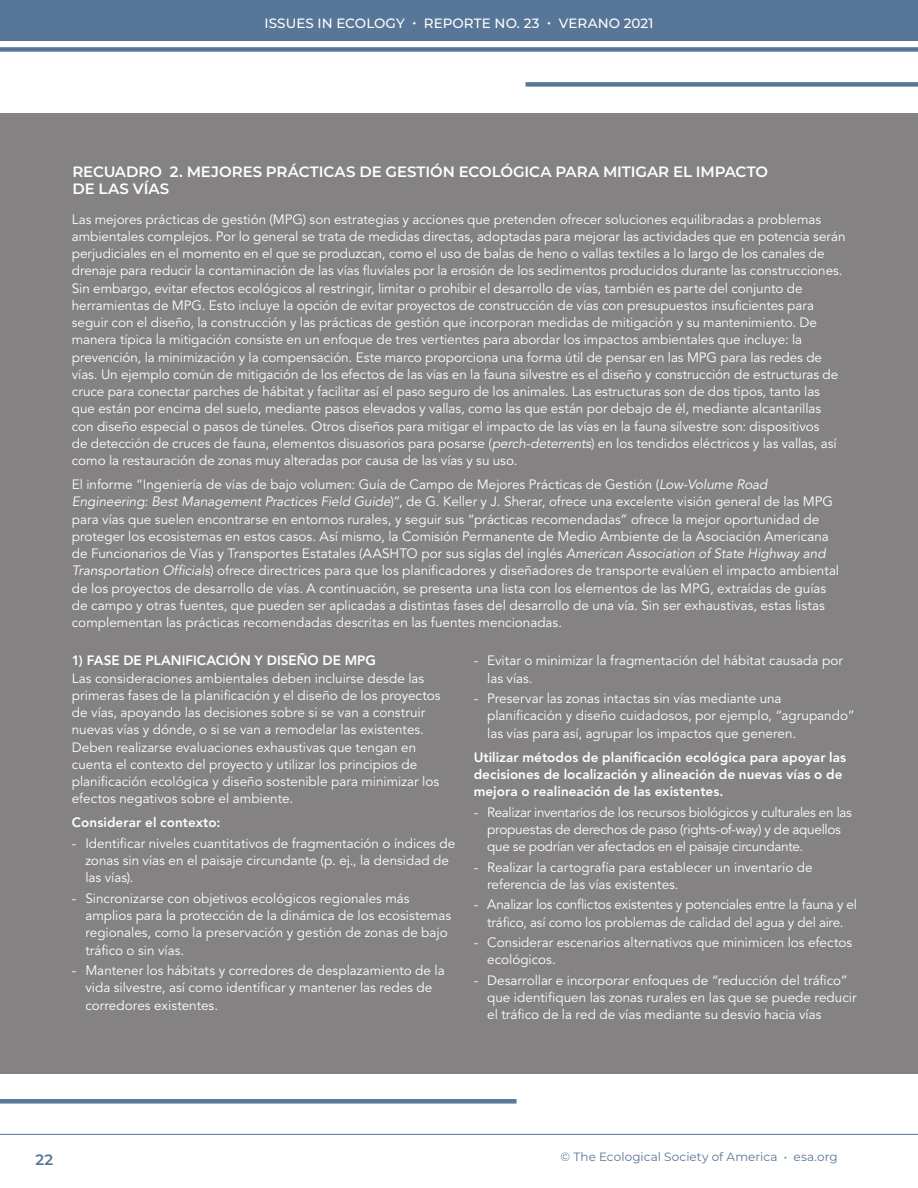
<style>
.page{position:relative;width:918px;height:1188px;background:#fff}
.page>*{position:absolute;margin:0;border:0;box-sizing:border-box;transform-origin:0 0}
.t1{font:600 15px "Montserrat";letter-spacing:-.005em;color:#fff}
.t2{font:600 15px "Montserrat";color:#587698}
.t3{font:13.5px/17.2px "Avenir LT Std";color:#fff}
.t4{font:13.5px/17.2px "Avenir LT Std";letter-spacing:-.02em;color:#fff}
.t5{font:800 13.5px/17.2px "Avenir LT Std";letter-spacing:.005em;color:#fff}
.t6{font:500 13.5px "Montserrat";letter-spacing:.01em;color:#fff}
.t7{font:12px "Montserrat";letter-spacing:.005em;color:#587698}
.s1{font-style:italic}
</style>
<div class="page">
<div style="left:0;top:0;width:918px;height:41px;background:#587698"></div>
<div style="left:0;top:47px;width:918px;height:5px;background:#587698"></div>
<hr style="left:0;top:1134px;width:918px;height:1px;background:#587698">
<div style="left:0;top:113px;width:918px;height:960px;background:#848282"></div>
<div style="left:526px;top:82px;width:392px;height:5px;background:#587698"></div>
<div style="left:0;top:1099px;width:517px;height:5px;background:#587698"></div>
<p class="t6" style="left:264px;top:14px;width:391px">ISSUES IN ECOLOGY • REPORTE NO. 23 • VERANO 2021</p>
<p class="t1" style="left:72px;top:161px;width:697px">RECUADRO 2. MEJORES PRÁCTICAS DE GESTIÓN ECOLÓGICA PARA MITIGAR EL IMPACTO</p>
<p class="t1" style="left:72px;top:178px;width:99px">DE LAS VÍAS</p>
<p class="t3" style="left:72px;top:211px;width:775px">Las mejores prácticas de gestión (MPG) son estrategias y acciones que pretenden ofrecer soluciones equilibradas a problemas ambientales complejos. Por lo general se trata de medidas directas, adoptadas para mejorar las actividades que en potencia serán perjudiciales en el momento en el que se produzcan, como el uso de balas de heno o vallas textiles a lo largo de los canales de drenaje para reducir la contaminación de las vías fluvíales por la erosión de los sedimentos producidos durante las construcciones.<br>Sin embargo, evitar efectos ecológicos al restringir, limitar o prohibir el desarrollo de vías, también es parte del conjunto de herramientas de MPG. Esto incluye la opción de evitar proyectos de construcción de vías con presupuestos insuficientes para seguir con el diseño, la construcción y las prácticas de gestión que incorporan medidas de mitigación y su mantenimiento. De manera típica la mitigación consiste en un enfoque de tres vertientes para abordar los impactos ambientales que incluye: la prevención, la minimización y la compensación. Este marco proporciona una forma útil de pensar en las MPG para las redes de vías. Un ejemplo común de mitigación de los efectos de las vías en la fauna silvestre es el diseño y construcción de estructuras de cruce para conectar parches de hábitat y facilitar así el paso seguro de los animales. Las estructuras son de dos tipos, tanto las que están por encima del suelo, mediante pasos elevados y vallas, como las que están por debajo de él, mediante alcantarillas con diseño especial o pasos de túneles. Otros diseños para mitigar el impacto de las vías en la fauna silvestre son: dispositivos<br>de detección de cruces de fauna, elementos disuasorios para posarse (<span class="s1">perch-deterrents</span>) en los tendidos eléctricos y las vallas, así como la restauración de zonas muy alteradas por causa de las vías y su uso.</p>
<p class="t3" style="left:72px;top:476px;width:769px">El informe “Ingeniería de vías de bajo volumen: Guía de Campo de Mejores Prácticas de Gestión (<span class="s1">Low-Volume Road Engineering: Best Management Practices Field Guide</span>)”, de G. Keller y J. Sherar, ofrece una excelente visión general de las MPG para vías que suelen encontrarse en entornos rurales, y seguir sus “prácticas recomendadas” ofrece la mejor oportunidad de proteger los ecosistemas en estos casos. Así mismo, la Comisión Permanente de Medio Ambiente de la Asociación Americana de Funcionarios de Vías y Transportes Estatales (AASHTO por sus siglas del inglés <span class="s1">American Association of State Highway and Transportation Officials</span>) ofrece directrices para que los planificadores y diseñadores de transporte evalúen el impacto ambiental de los proyectos de desarrollo de vías. A continuación, se presenta una lista con los elementos de las MPG, extraídas de guías de campo y otras fuentes, que pueden ser aplicadas a distintas fases del desarrollo de una vía. Sin ser exhaustivas, estas listas complementan las prácticas recomendadas descritas en las fuentes mencionadas.</p>
<p class="t5" style="left:72px;top:652px;width:306px">1) FASE DE PLANIFICACIÓN Y DISEÑO DE MPG</p>
<p class="t3" style="left:72px;top:670px;width:370px">Las consideraciones ambientales deben incluirse desde las primeras fases de la planificación y el diseño de los proyectos de vías, apoyando las decisiones sobre si se van a construir nuevas vías y dónde, o si se van a remodelar las existentes.<br>Deben realizarse evaluaciones exhaustivas que tengan en cuenta el contexto del proyecto y utilizar los principios de planificación ecológica y diseño sostenible para minimizar los efectos negativos sobre el ambiente.</p>
<p class="t5" style="left:72px;top:814px;width:150px">Considerar el contexto:</p>
<p class="t3" style="left:85px;top:835px;width:371px;text-indent:-14px">- Identificar niveles cuantitativos de fragmentación o índices de zonas sin vías en el paisaje circundante (p. ej., la densidad de las vías).</p>
<p class="t3" style="left:85px;top:890px;width:367px;text-indent:-14px">- Sincronizarse con objetivos ecológicos regionales más amplios para la protección de la dinámica de los ecosistemas regionales, como la preservación y gestión de zonas de bajo tráfico o sin vías.</p>
<p class="t3" style="left:85px;top:962px;width:361px;text-indent:-14px">- Mantener los hábitats y corredores de desplazamiento de la vida silvestre, así como identificar y mantener las redes de corredores existentes.</p>
<p class="t3" style="left:487px;top:653px;width:357px;text-indent:-14px">- Evitar o minimizar la fragmentación del hábitat causada por las vías.</p>
<p class="t3" style="left:487px;top:690px;width:369px;text-indent:-14px">- Preservar las zonas intactas sin vías mediante una planificación y diseño cuidadosos, por ejemplo, “agrupando” las vías para así, agrupar los impactos que generen.</p>
<p class="t5" style="left:474px;top:748px;width:374px">Utilizar métodos de planificación ecológica para apoyar las decisiones de localización y alineación de nuevas vías o de mejora o realineación de las existentes.</p>
<p class="t4" style="left:487px;top:804px;width:366px;text-indent:-14px">- Realizar inventarios de los recursos biológicos y culturales en las propuestas de derechos de paso (rights-of-way) y de aquellos que se podrían ver afectados en el paisaje circundante.</p>
<p class="t3" style="left:487px;top:859px;width:327px;text-indent:-14px">- Realizar la cartografía para establecer un inventario de referencia de las vías existentes.</p>
<p class="t4" style="left:474px;top:897px;width:385px;text-align:center">- Analizar los conflictos existentes y potenciales entre la fauna y el tráfico, así como los problemas de calidad del agua y del aire.</p>
<p class="t3" style="left:487px;top:934px;width:367px;text-indent:-14px">- Considerar escenarios alternativos que minimicen los efectos ecológicos.</p>
<p class="t3" style="left:487px;top:972px;width:371px;text-indent:-14px">- Desarrollar e incorporar enfoques de “reducción del tráfico” que identifiquen las zonas rurales en las que se puede reducir el tráfico de la red de vías mediante su desvío hacia vías</p>
<p class="t2" style="left:36px;top:1149px;width:19px">22</p>
<p class="t7" style="left:561px;top:1148px;width:279px">© The Ecological Society of America • esa.org</p>
</div>
